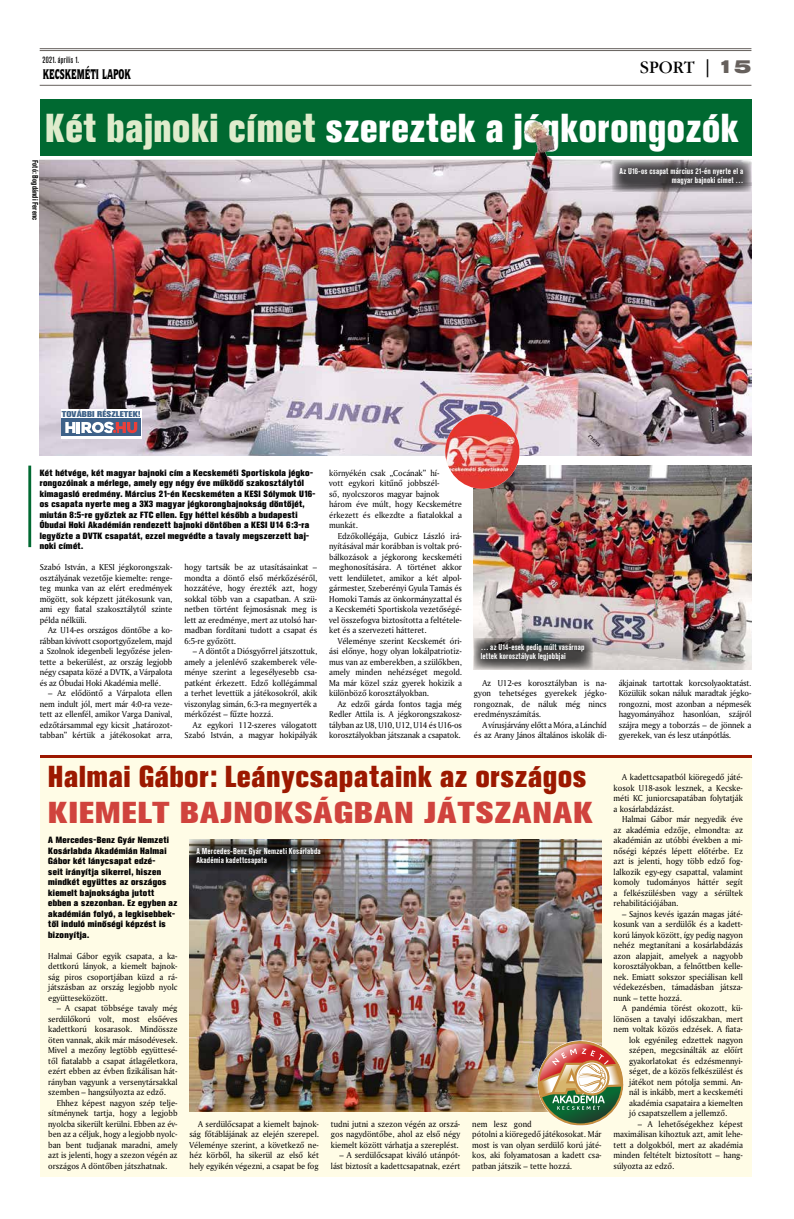
<style>
.page{position:relative;width:794px;height:1219px;background:#fff}
.page>*{position:absolute;margin:0;border:0;box-sizing:border-box;transform-origin:0 0}
.t1{font:700 40px "Akzidenz Grotesk XPFL";color:#fff;scale:.84 1}
.t2{font:700 30px "Akzidenz Grotesk XPFL";color:#9c1800;scale:.89 1}
.t3{font:700 30px "Akzidenz Grotesk XPFL";color:#d0433d;scale:1.13 1}
.t4{font:18px "Garamond Bk PFL";color:#000}
.t5{font:14px "Quorum Blk PFL";letter-spacing:-.01em;color:#000;scale:.64 1}
.t6{font:9px/10.5px "Amerigo PFL";color:#000;text-align:justify;scale:.95 1}
.t7{font:700 9px/10.5px "Akzidenz Grotesk XPFL";color:#000;scale:.95 1}
.t8{font:9px "Akzidenz Grotesk Md Cn PFL";color:#000;scale:.95 1}
.t9{font:700 8.5px/9px "Akzidenz Grotesk Cn PFL";color:#fff;scale:.95 1}
.t10{font:700 8.4px "Akzidenz Grotesk XPFL";letter-spacing:-.03em;color:#3d6188;scale:1.1 1}
.t11{font:700 8px "Akzidenz Grotesk Cn PFL";color:#000;scale:.95 1}
.s1{font-family:"Swiss 721 Blk Ex PFL";color:#66605c}
.s2{color:#dfeccc}
</style>
<div class="page">
<hr style="left:40px;top:48px;width:711px;height:1px;background:#66605c">
<hr style="left:40px;top:50px;width:711px;height:1px;background:#66605c">
<hr style="left:40px;top:85px;width:711px;height:1px;background:#66605c">
<div style="left:40px;top:99px;width:711px;height:57px;background:#006931"></div>
<hr style="left:28px;top:466px;width:3px;height:81px;background:#006931">
<img style="left:40px;top:121px;width:711px;height:334px">
<div style="left:61px;top:409px;width:81px;height:29px;background:#fff"></div>
<div style="left:62px;top:419px;width:79px;height:17px;background:#3e6189"></div>
<svg style="left:65px;top:422px;width:72px;height:11px"></svg>
<img style="left:474px;top:466px;width:277px;height:203px">
<div style="left:40px;top:757px;width:711px;height:419px;background:#fffce6"></div>
<img style="left:189px;top:839px;width:412px;height:272px">
<hr style="left:40px;top:755px;width:711px;height:3px;background:#9c1800">
<img style="left:445px;top:414px;width:74px;height:75px;border-radius:37px">
<img style="left:537px;top:1040px;width:86px;height:85px">
<svg style="left:612px;top:160px;width:139px;height:32px;background:#686468"></svg>
<svg style="left:474px;top:638px;width:119px;height:31px;background:#5e5d5d"></svg>
<img style="left:189px;top:839px;width:142px;height:32px">
<p class="t8" style="left:43px;top:55px;width:40px">2021. április 1.</p>
<h3 class="t5" style="left:43px;top:65px;width:139px">KECSKEMÉTI LAPOK</h3>
<h3 class="t4" style="left:640px;top:57px;width:113px">SPORT | <span class="s1">15</span></h3>
<p class="t11" style="left:40px;top:160px;width:65px;rotate:90deg">Fotó: Bogdándi Ferenc</p>
<h1 class="t1" style="left:45px;top:105px;width:828px"><span class="s2">Két bajnoki címet</span> szereztek a jégkorongozók</h1>
<p class="t9" style="left:619px;top:167px;width:132px;text-align:right">Az U16-os csapat március 21-én nyerte el a magyar bajnoki címet …</p>
<p class="t10" style="left:62px;top:409px;width:73px">TOVÁBBI RÉSZLETEK!</p>
<p class="t7" style="left:40px;top:468px;width:292px">Két hétvége, két magyar bajnoki cím a Kecskeméti Sportiskola jégko&shy;rongozóinak a mérlege, amely egy négy éve működő szakosztálytól kimagasló eredmény. Március 21-én Kecskeméten a KESI Sólymok U16- os csapata nyerte meg a 3X3 magyar jégkorongbajnokság döntőjét, miután 8:5-re győztek az FTC ellen. Egy héttel később a budapesti Óbudai Hoki Akadémián rendezett bajnoki döntőben a KESI U14 6:3-ra legyőzte a DVTK csapatát, ezzel megvédte a tavaly megszerzett baj&shy;noki címét.</p>
<p class="t6" style="left:40px;top:562px;width:141px">Szabó István, a KESI jégkorongszak&shy;osztályának vezetője kiemelte: renge&shy;teg munka van az elért eredmények mögött, sok képzett játékosunk van, ami egy fiatal szakosztálytól szinte példa nélküli.</p>
<p class="t6" style="left:40px;top:625px;width:141px;text-indent:9px">Az U14-es országos döntőbe a ko&shy;rábban kivívott csoportgyőzelem, majd a Szolnok idegenbeli legyőzése jelen&shy;tette a bekerülést, az ország legjobb négy csapata közé a DVTK, a Várpalota és az Óbudai Hoki Akadémia mellé.</p>
<p class="t6" style="left:40px;top:688px;width:141px;text-indent:9px">– Az elődöntő a Várpalota ellen nem indult jól, mert már 4:0-ra veze&shy;tett az ellenfél, amikor Varga Danival, edzőtársammal egy kicsit „határozot&shy;tabban” kértük a játékosokat arra,</p>
<p class="t6" style="left:184px;top:562px;width:141px">hogy tartsák be az utasításainkat – mondta a döntő első mérkőzéséről, hozzátéve, hogy érezték azt, hogy sokkal több van a csapatban. A szü&shy;netben történt fejmosásnak meg is lett az eredménye, mert az utolsó har&shy;madban fordítani tudott a csapat és 6:5-re győzött.</p>
<p class="t6" style="left:184px;top:646px;width:141px;text-indent:9px">– A döntőt a Diósgyőrrel játszottuk, amely a jelenlévő szakemberek véle&shy;ménye szerint a legesélyesebb csa&shy;patként érkezett. Edző kollégámmal a terhet levettük a játékosokról, akik viszonylag simán, 6:3-ra megnyerték a mérkőzést – fűzte hozzá.</p>
<p class="t6" style="left:184px;top:719px;width:141px;text-align:right">Az egykori 112-szeres válogatott<br>Szabó István, a magyar hokipályák</p>
<p class="t6" style="left:329px;top:467px;width:141px;text-align:left">környékén csak „Cocának” hí-<br>vott egykori kitűnő jobbszél-<br>ső, nyolcszoros magyar bajnok három éve múlt, hogy Kecskemétre érkezett és elkezdte a fiatalokkal a munkát.</p>
<p class="t6" style="left:329px;top:530px;width:141px;text-indent:9px">Edzőkollégája, Gubicz László irá&shy;nyításával már korábban is voltak pró&shy;bálkozások a jégkorong kecskeméti meghonosítására. A történet akkor vett lendületet, amikor a két alpol&shy;gármester, Szeberényi Gyula Tamás és Homoki Tamás az önkormányzattal és a Kecskeméti Sportiskola vezetőségé&shy;vel összefogva biztosította a feltétele&shy;ket és a szervezeti hátteret.</p>
<p class="t6" style="left:329px;top:635px;width:141px;text-indent:9px">Véleménye szerint Kecskemét óri&shy;ási előnye, hogy olyan lokálpatriotiz&shy;mus van az emberekben, a szülőkben, amely minden nehézséget megold.<br>Ma már közel száz gyerek hokizik a különböző korosztályokban.</p>
<p class="t6" style="left:329px;top:698px;width:141px;text-indent:9px">Az edzői gárda fontos tagja még Redler Attila is. A jégkorongszakosz&shy;tályban az U8, U10, U12, U14 és U16-os korosztályokban játszanak a csapatok.</p>
<p class="t9" style="left:481px;top:643px;width:111px">… az U14-esek pedig múlt vasárnap lettek korosztályuk legjobbjai</p>
<p class="t6" style="left:474px;top:677px;width:141px;text-indent:8px">Az U12-es korosztályban is na&shy;gyon tehetséges gyerekek jégko&shy;rongoznak, de náluk még nincs eredményszámítás.</p>
<p class="t6" style="left:474px;top:719px;width:141px;text-align:right">A vírusjárvány előtt a Móra, a Lánchíd és az Arany János általános iskolák di-</p>
<p class="t6" style="left:618px;top:677px;width:141px">ákjainak tartottak korcsolyaoktatást.<br>Közülük sokan náluk maradtak jégko&shy;rongozni, most azonban a népmesék hagyományához hasonlóan, szájról szájra megy a toborzás – de jönnek a gyerekek, van és lesz utánpótlás.</p>
<h2 class="t2" style="left:48px;top:759px;width:607px">Halmai Gábor: Leánycsapataink az országos</h2>
<h2 class="t3" style="left:48px;top:795px;width:485px">KIEMELT BAJNOKSÁGBAN JÁTSZANAK</h2>
<p class="t7" style="left:48px;top:835px;width:138px">A Mercedes-Benz Gyár Nemzeti<br>Kosárlabda Akadémián Halmai<br>Gábor két lánycsapat edzé-<br>seit irányítja sikerrel, hiszen mindkét együttes az országos kiemelt bajnokságba jutott ebben a szezonban. Ez egyben az akadémián folyó, a legkisebbek&shy;től induló minőségi képzést is bizonyítja.</p>
<p class="t6" style="left:48px;top:950px;width:138px">Halmai Gábor egyik csapata, a ka&shy;dettkorú lányok, a kiemelt bajnok&shy;ság piros csoportjában küzd a rá&shy;játszásban az ország legjobb nyolc együtteseközött.</p>
<p class="t6" style="left:48px;top:1003px;width:138px;text-indent:9px">– A csapat többsége tavaly még serdülőkorú volt, most elsőéves kadettkorú kosarasok. Mindössze öten vannak, akik már másodévesek.<br>Mivel a mezőny legtöbb együttesé&shy;től fiatalabb a csapat átlagéletkora, ezért ebben az évben fizikálisan hát&shy;rányban vagyunk a versenytársakkal szemben – hangsúlyozta az edző.</p>
<p class="t6" style="left:48px;top:1097px;width:138px;text-indent:9px">Ehhez képest nagyon szép telje&shy;sítménynek tartja, hogy a legjobb nyolcba sikerült kerülni. Ebben az év&shy;ben az a céljuk, hogy a legjobb nyolc&shy;ban bent tudjanak maradni, amely azt is jelenti, hogy a szezon végén az országos A döntőben játszhatnak.</p>
<p class="t9" style="left:196px;top:847px;width:133px">A Mercedes-Benz Gyár Nemzeti Kosárlabda<br>Akadémia kadettcsapata</p>
<p class="t6" style="left:472px;top:1118px;width:138px;text-align:left">nem lesz gond<br>pótolni a kiöregedő játékosokat. Már most is van olyan serdülő korú játé&shy;kos, aki folyamatosan a kadett csa&shy;patban játszik – tette hozzá.</p>
<p class="t6" style="left:189px;top:1118px;width:138px;text-indent:9px">A serdülőcsapat a kiemelt bajnok&shy;ság főtáblájának az elején szerepel.<br>Véleménye szerint, a következő ne&shy;héz körből, ha sikerül az első két hely egyikén végezni, a csapat be fog</p>
<p class="t6" style="left:331px;top:1118px;width:138px">tudni jutni a szezon végén az orszá&shy;gos nagydöntőbe, ahol az első négy kiemelt között várhatja a szereplést.</p>
<p class="t6" style="left:331px;top:1150px;width:138px;text-align:right">– A serdülőcsapat kiváló utánpót&shy;lást biztosít a kadettcsapatnak, ezért</p>
<p class="t6" style="left:613px;top:772px;width:138px;text-indent:9px">A kadettcsapatból kiöregedő játé&shy;kosok U18-asok lesznek, a Kecske&shy;méti KC juniorcsapatában folytatják a kosárlabdázást.</p>
<p class="t6" style="left:613px;top:814px;width:138px;text-indent:9px">Halmai Gábor már negyedik éve az akadémia edzője, elmondta: az akadémián az utóbbi években a mi&shy;nőségi képzés lépett előtérbe. Ez azt is jelenti, hogy több edző fog&shy;lalkozik egy-egy csapattal, valamint komoly tudományos háttér segít a felkészülésben vagy a sérültek rehabilitációjában.</p>
<p class="t6" style="left:613px;top:908px;width:138px;text-indent:9px">– Sajnos kevés igazán magas játé&shy;kosunk van a serdülők és a kadett&shy;korú lányok között, így pedig nagyon nehéz megtanítani a kosárlabdázás azon alapjait, amelyek a nagyobb korosztályokban, a felnőttben kelle&shy;nek. Emiatt sokszor speciálisan kell védekezésben, támadásban játsza&shy;nunk – tette hozzá.</p>
<p class="t6" style="left:622px;top:1003px;width:129px">A pandémia törést okozott, kü-</p>
<p class="t6" style="left:613px;top:1013px;width:138px">lönösen a tavalyi időszakban, mert</p>
<p class="t6" style="left:613px;top:1024px;width:138px">nem voltak közös edzések. A fiata-</p>
<p class="t6" style="left:629px;top:1034px;width:121px">lok egyénileg edzettek nagyon</p>
<p class="t6" style="left:629px;top:1045px;width:121px">szépen, megcsinálták az előírt</p>
<p class="t6" style="left:629px;top:1055px;width:121px">gyakorlatokat és edzésmennyi-</p>
<p class="t6" style="left:629px;top:1066px;width:121px">séget, de a közös felkészülést és</p>
<p class="t6" style="left:629px;top:1076px;width:121px">játékot nem pótolja semmi. An-</p>
<p class="t6" style="left:629px;top:1087px;width:121px">nál is inkább, mert a kecskeméti</p>
<p class="t6" style="left:629px;top:1097px;width:121px">akadémia csapataira a kiemelten</p>
<p class="t6" style="left:629px;top:1108px;width:105px">jó csapatszellem a jellemző.</p>
<p class="t6" style="left:613px;top:1118px;width:138px;text-indent:24px">– A lehetőségekhez képest maximálisan kihoztuk azt, amit lehe&shy;tett a dolgokból, mert az akadémia minden feltételt biztosított – hang&shy;súlyozta az edző.</p>
</div>
